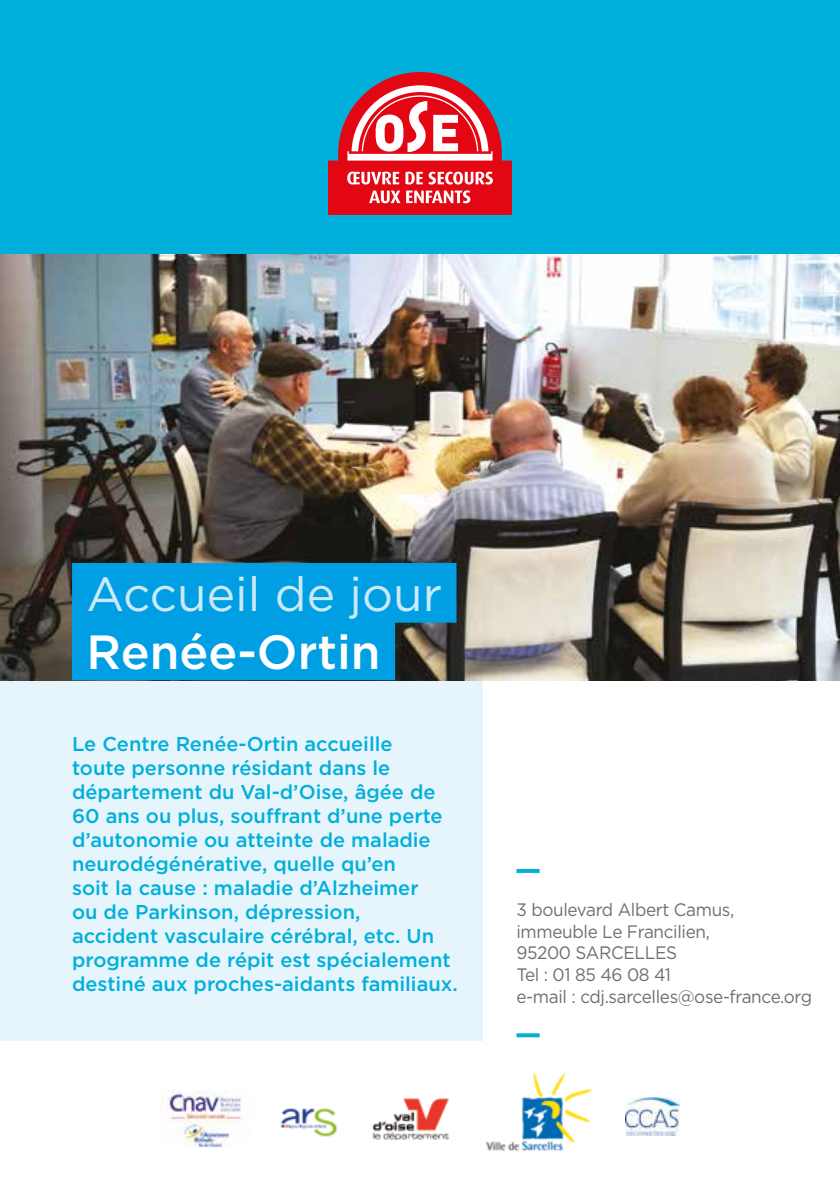
<style>
.page{position:relative;width:840px;height:1191px;background:#fff}
.page>*{position:absolute;margin:0;border:0;box-sizing:border-box;transform-origin:0 0}
.t1{font:48px "Gotham";color:#cbe9f7}
.t2{font:500 48px "Gotham";color:#fff}
.t3{font:500 20px/24px "Gotham";color:#00b0db}
.t4{font:18px/21.6px "Gotham";letter-spacing:-.02em;color:#706f6f;scale:.95 1}
</style>
<div class="page">
<div style="left:0;top:670px;width:482px;height:370px;background:#e6f4fb"></div>
<div style="left:0;top:0;width:839px;height:255px;background:#00b0db"></div>
<svg style="left:328px;top:72px;width:183px;height:143px"></svg>
<svg style="left:516px;top:869px;width:23px;height:4px"></svg>
<svg style="left:516px;top:1033px;width:23px;height:4px"></svg>
<img style="left:0;top:254px;width:839px;height:426px">
<div style="left:72px;top:563px;width:384px;height:59px;background:#009fe3"></div>
<div style="left:72px;top:620px;width:323px;height:60px;background:#009fe3"></div>
<img style="left:160px;top:1090px;width:81px;height:57px">
<img style="left:280px;top:1108px;width:58px;height:29px">
<img style="left:372px;top:1098px;width:77px;height:43px">
<img style="left:486px;top:1073px;width:107px;height:79px">
<img style="left:625px;top:1097px;width:54px;height:38px">
<h1 class="t1" style="left:86px;top:563px;width:357px">Accueil de jour</h1>
<h1 class="t2" style="left:86px;top:620px;width:295px">Renée-Ortin</h1>
<p class="t3" style="left:72px;top:731px;width:387px">Le Centre Renée-Ortin accueille<br>toute personne résidant dans le département du Val-d’Oise, âgée de 60 ans ou plus, souffrant d’une perte d’autonomie ou atteinte de maladie neurodégénérative, quelle qu’en<br>soit la cause : maladie d’Alzheimer<br>ou de Parkinson, dépression,<br>accident vasculaire cérébral, etc. Un programme de répit est spécialement destiné aux proches-aidants familiaux.</p>
<p class="t4" style="left:516px;top:898px;width:312px">3 boulevard Albert Camus, immeuble Le Francilien,<br>95200 SARCELLES<br>Tel : 01 85 46 08 41<br>e-mail : cdj.sarcelles@ose-france.org</p>
</div>
